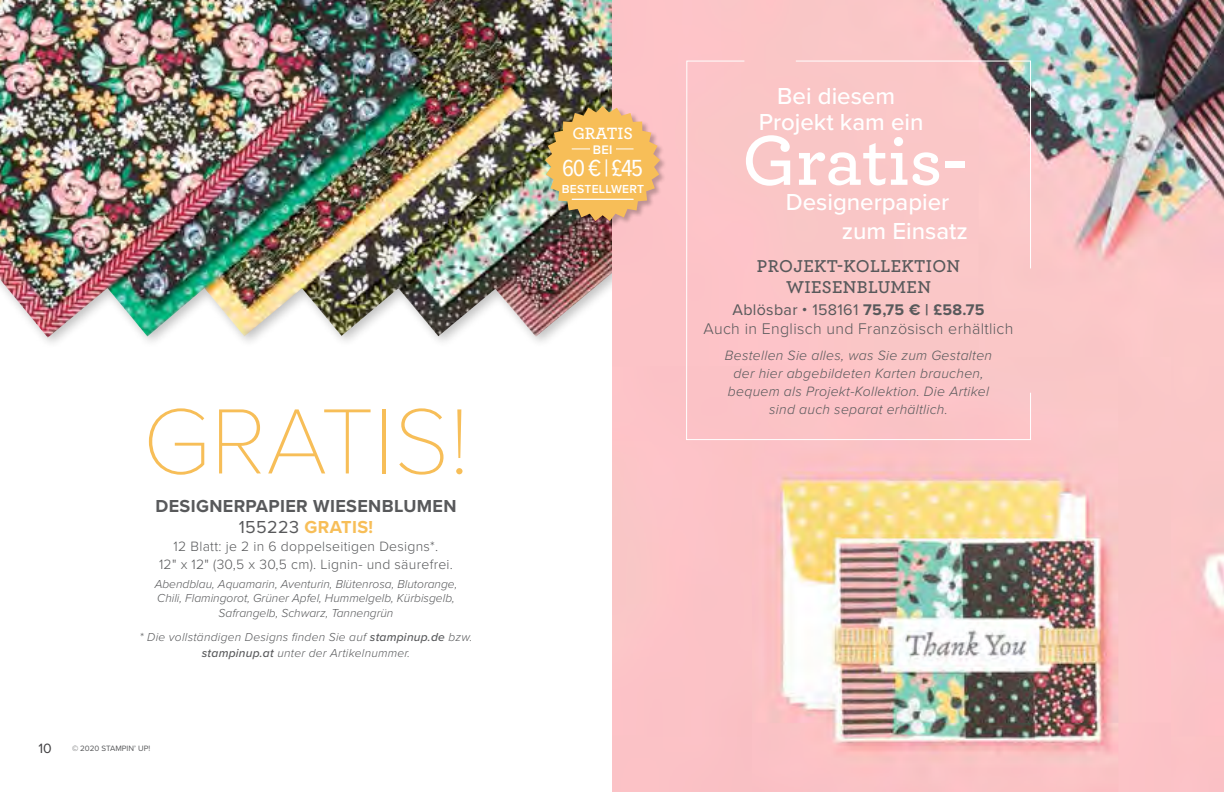
<style>
.page{position:relative;width:1224px;height:792px;background:#fff}
.page>*{position:absolute;margin:0;border:0;box-sizing:border-box;transform-origin:0 0}
.t1{font:100 96px "Proxima Nova T";color:#f7be58}
.t2{font:600 74px "Archer";color:#fff}
.t3{font:24.2px "Proxima Nova Cond";color:#fff}
.t4{font:500 24px/28.8px "Proxima Nova";color:#fff}
.t5{font:700 18px/21.6px "Proxima Nova";letter-spacing:.02em;color:#58595b;text-align:center}
.t6{font:600 18px/21.6px "Archer";letter-spacing:.02em;color:#58595b;text-align:center}
.t7{font:600 17.2px "Archer";color:#fff}
.t8{font:300 16px/19.2px "Proxima Nova";letter-spacing:.02em;color:#58595b;text-align:center}
.t9{font:italic 300 14px/18px "Proxima Nova";letter-spacing:.02em;color:#58595b;text-align:center}
.t10{font:300 14px/18px "Proxima Nova";letter-spacing:.02em;color:#58595b;text-align:center}
.t11{font:14px "Proxima Nova";color:#414042}
.t12{font:600 12.8px "Proxima Nova";color:#fff}
.t13{font:italic 300 12px/14.4px "Proxima Nova";color:#58595b;text-align:center}
.t14{font:italic 300 12px/16px "Proxima Nova";letter-spacing:.02em;color:#58595b;text-align:center}
.t15{font:600 12px "Proxima Nova";letter-spacing:.02em;color:#fff}
.t16{font:8px "Proxima Nova";color:#58595b}
.s1{font-weight:400}
.s2{color:#f7be58}
.s3{font-weight:500}
.s4{font-weight:700}
</style>
<div class="page">
<img style="left:0;top:0;width:612px;height:338px">
<img style="left:612px;top:0;width:612px;height:792px">
<img style="left:1032px;top:357px;width:139px;height:435px">
<svg style="left:686px;top:60px;width:346px;height:732px;background:#edc2bd"></svg>
<div style="left:545px;top:106px;width:122px;height:122px;background:#000;opacity:.25"></div>
<img style="left:545px;top:106px;width:115px;height:115px">
<hr style="left:572px;top:149px;width:62px;height:1px;background:#fff">
<hr style="left:572px;top:199px;width:62px;height:1px;background:#fff">
<div style="left:590px;top:143px;width:25px;height:11px;background:#f7be58"></div>
<h1 class="t1" style="left:143px;top:370px;width:328px">GRATIS!</h1>
<p class="t5" style="left:155px;top:495px;width:303px">DESIGNERPAPIER WIESENBLUMEN<br><span class="s1">155223</span> <span class="s2">GRATIS!</span></p>
<p class="t10" style="left:159px;top:537px;width:295px">12 Blatt: je 2 in 6 doppelseitigen Designs*.<br>12" x 12" (30,5 x 30,5 cm). Lignin- und säurefrei.</p>
<p class="t13" style="left:155px;top:576px;width:304px">Abendblau, Aquamarin, Aventurin, Blütenrosa, Blutorange,<br>Chili, Flamingorot, Grüner Apfel, Hummelgelb, Kürbisgelb,<br>Safrangelb, Schwarz, Tannengrün</p>
<p class="t14" style="left:140px;top:629px;width:334px">* Die vollständigen Designs finden Sie auf <span class="s3">stampinup.de</span> bzw. <span class="s3">stampinup.at</span> unter der Artikelnummer.</p>
<p class="t11" style="left:39px;top:738px;width:15px">10</p>
<p class="t16" style="left:72px;top:742px;width:80px">© 2020 STAMPIN’ UP!</p>
<p class="t7" style="left:572px;top:120px;width:62px">GRATIS</p>
<p class="t12" style="left:593px;top:140px;width:21px">BEI</p>
<p class="t15" style="left:562px;top:180px;width:84px">BESTELLWERT</p>
<h3 class="t3" style="left:562px;top:150px;width:82px">60 € | £45</h3>
<h3 class="t4" style="left:759px;top:83px;width:166px;line-height:26px;text-align:center">Bei diesem<br>Projekt kam ein</h3>
<h2 class="t2" style="left:742px;top:105px;width:227px">Gratis-</h2>
<h3 class="t4" style="left:842px;top:187px;width:128px;text-indent:-56px">Designerpapier zum Einsatz</h3>
<p class="t6" style="left:757px;top:254px;width:205px">PROJEKT-KOLLEKTION<br>WIESENBLUMEN</p>
<p class="t8" style="left:704px;top:299px;width:311px"><span class="s1">Ablösbar • 158161</span> <span class="s4">75,75 € | £58.75<br></span>Auch in Englisch und Französisch erhältlich</p>
<p class="t9" style="left:725px;top:346px;width:269px">Bestellen Sie alles, was Sie zum Gestalten der hier abgebildeten Karten brauchen, bequem als Projekt-Kollektion. Die Artikel sind auch separat erhältlich.</p>
</div>
